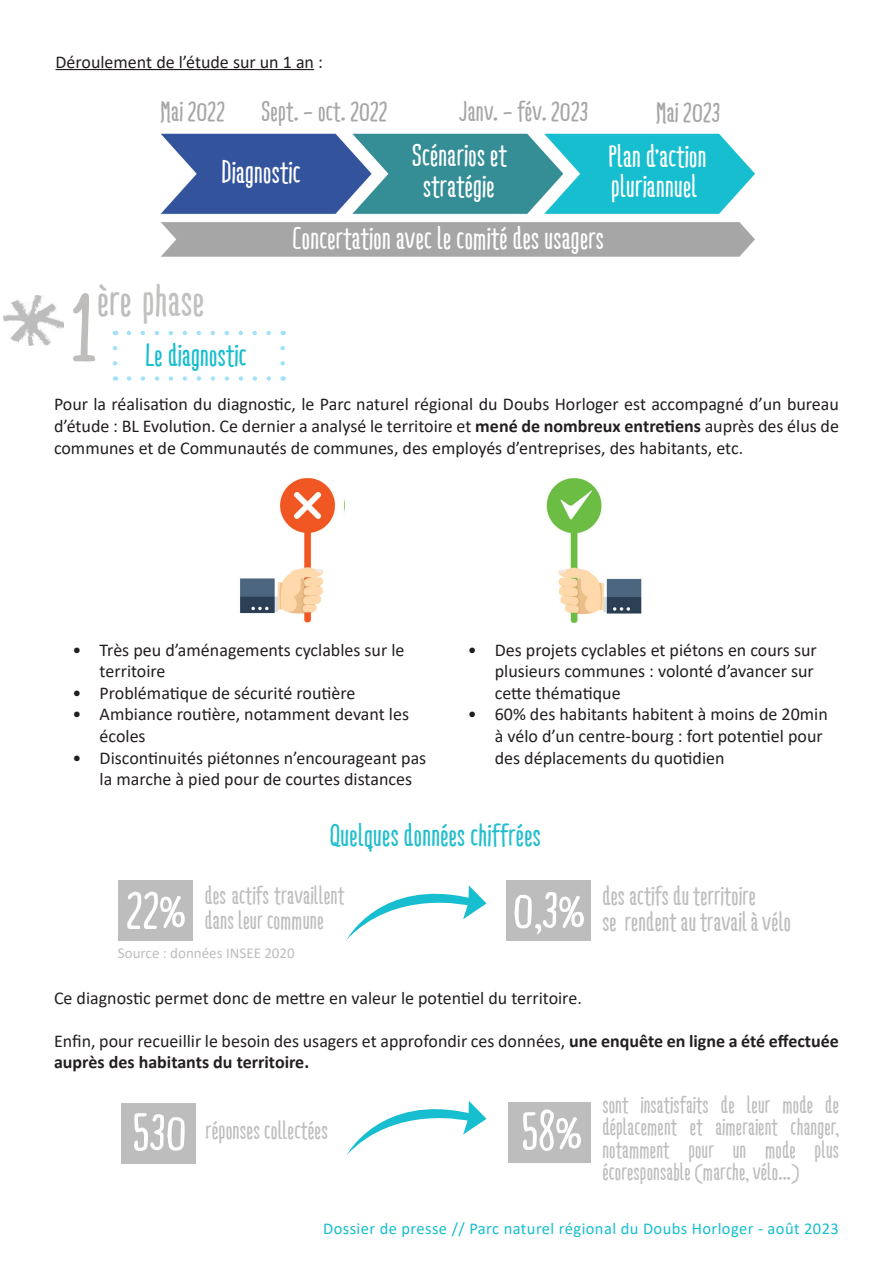
<style>
.page{position:relative;width:893px;height:1263px;background:#fff}
.page>*{position:absolute;margin:0;border:0;box-sizing:border-box;transform-origin:0 0}
.t1{font:700 97.5px "Ridemy Bike Pro";color:#bfbdbc}
.t2{font:700 54px "Ridemy Bike Pro";color:#fff}
.t3{font:700 45px "Ridemy Bike Pro";letter-spacing:.025em;color:#c2c1c0}
.t4{font:700 31.5px/30.8px "Ridemy Bike Pro";letter-spacing:.025em;color:#fff;text-align:center}
.t5{font:700 31.5px "Ridemy Bike Pro";letter-spacing:.025em;color:#23bece}
.t6{font:700 31.5px "Ridemy Bike Pro";letter-spacing:.025em;color:#16becf}
.t7{font:700 28.5px "Ridemy Bike Pro";letter-spacing:.025em;color:#a6a6a6}
.t8{font:700 27px/25.5px "Ridemy Bike Pro";letter-spacing:.025em;color:#bcbdbc}
.t9{font:700 25.5px/25.5px "Ridemy Bike Pro";letter-spacing:.025em;color:#bcbdbc}
.t10{font:700 24px/22.5px "Ridemy Bike Pro";letter-spacing:.025em;color:#bcbdbc;text-align:justify}
.t11{font:18px/21.6px "Calibri";color:#231f20}
.t12{font:16.5px "Calibri";letter-spacing:.025em;color:#16becf}
.t13{font:15px "Calibri";color:#bcbdbc}
.s1{color:#bdbdbd}
.s2{font-weight:700}
.s3{font-size:54px;color:#fff}
</style>
<div class="page">
<svg style="left:129px;top:376px;width:142px;height:5px"></svg>
<svg style="left:280px;top:346px;width:5px;height:17px"></svg>
<svg style="left:126px;top:331px;width:143px;height:4px"></svg>
<svg style="left:113px;top:348px;width:4px;height:33px"></svg>
<img style="left:4px;top:295px;width:60px;height:50px">
<hr style="left:56px;top:69px;width:258px;height:1px;background:#231f20">
<img style="left:160px;top:133px;width:595px;height:124px">
<img style="left:240px;top:478px;width:96px;height:145px">
<div style="left:506px;top:880px;width:85px;height:61px;background:#bcbdbc"></div>
<div style="left:118px;top:880px;width:74px;height:61px;background:#bcbdbc"></div>
<svg style="left:347px;top:885px;width:139px;height:55px"></svg>
<div style="left:121px;top:1103px;width:75px;height:60px;background:#bcbdbc"></div>
<div style="left:508px;top:1102px;width:83px;height:60px;background:#bcbdbc"></div>
<svg style="left:347px;top:1101px;width:139px;height:54px"></svg>
<img style="left:546px;top:478px;width:96px;height:145px">
<p class="t11" style="left:56px;top:50px;width:269px">Déroulement de l’étude sur un 1 an :</p>
<h3 class="t7" style="left:161px;top:100px;width:65px">Mai 2022</h3>
<h3 class="t7" style="left:262px;top:100px;width:127px">Sept. - oct. 2022</h3>
<h3 class="t7" style="left:460px;top:100px;width:130px">Janv. - fév. 2023</h3>
<h3 class="t7" style="left:656px;top:101px;width:65px">Mai 2023</h3>
<h3 class="t4" style="left:412px;top:142px;width:96px">Scénarios et stratégie</h3>
<h3 class="t4" style="left:609px;top:144px;width:99px;line-height:29.2px;text-align:left">Plan d’action pluriannuel</h3>
<h3 class="t4" style="left:293px;top:224px;width:312px">Concertation avec le comité des usagers</h3>
<h3 class="t4" style="left:222px;top:159px;width:80px">Diagnostic</h3>
<h3 class="t3" style="left:98px;top:283px;width:108px"><span class="s1">ère</span> phase</h3>
<h1 class="t1" style="left:73px;top:288px;width:24px">1</h1>
<h3 class="t6" style="left:146px;top:342px;width:102px">Le diagnostic</h3>
<p class="t11" style="left:54px;top:393px;width:786px;text-align:justify">Pour la réalisation du diagnostic, le Parc naturel régional du Doubs Horloger est accompagné d’un bureau d’étude : BL Evolution. Ce dernier a analysé le territoire et <span class="s2">mené de nombreux entretiens</span> auprès des élus de communes et de Communautés de communes, des employés d’entreprises, des habitants, etc.</p>
<p class="t11" style="left:100px;top:638px;width:306px;text-indent:-27px">• Très peu d’aménagements cyclables sur le territoire</p>
<p class="t11" style="left:73px;top:681px;width:284px">• Problématique de sécurité routière</p>
<p class="t11" style="left:100px;top:703px;width:311px;text-indent:-27px">• Ambiance routière, notamment devant les écoles</p>
<p class="t11" style="left:100px;top:746px;width:328px;text-indent:-27px">• Discontinuités piétonnes n’encourageant pas la marche à pied pour de courtes distances</p>
<p class="t11" style="left:495px;top:638px;width:323px;text-indent:-27px">• Des projets cyclables et piétons en cours sur plusieurs communes : volonté d’avancer sur cette thématique</p>
<p class="t11" style="left:495px;top:703px;width:335px;text-indent:-27px">• 60% des habitants habitent à moins de 20min à vélo d’un centre-bourg : fort potentiel pour des déplacements du quotidien</p>
<h3 class="t5" style="left:330px;top:823px;width:212px">Quelques données chiffrées</h3>
<h3 class="t8" style="left:514px;top:885px;width:279px;text-indent:89px">des actifs du territoire<br><span class="s3">0,3%</span> se rendent au travail à vélo</h3>
<h3 class="t9" style="left:127px;top:884px;width:219px;text-indent:78px">des actifs travaillent<br><span class="s3">22%</span> dans leur commune</h3>
<p class="t13" style="left:118px;top:942px;width:178px">Source : données INSEE 2020</p>
<p class="t11" style="left:54px;top:986px;width:529px">Ce diagnostic permet donc de mettre en valeur le potentiel du territoire.</p>
<p class="t11" style="left:54px;top:1029px;width:786px">Enfin, pour recueillir le besoin des usagers et approfondir ces données, <span class="s2">une enquête en ligne a été effectuée auprès des habitants du territoire.</span></p>
<h3 class="t9" style="left:133px;top:1119px;width:196px"><span class="s3">530</span> réponses collectées</h3>
<h2 class="t2" style="left:522px;top:1109px;width:60px">58%</h2>
<h3 class="t10" style="left:603px;top:1095px;width:238px">sont insatisfaits de leur mode de déplacement et aimeraient changer, notamment pour un mode plus écoresponsable (marche, vélo...)</h3>
<p class="t12" style="left:323px;top:1222px;width:517px">Dossier de presse // Parc naturel régional du Doubs Horloger - août 2023</p>
</div>
